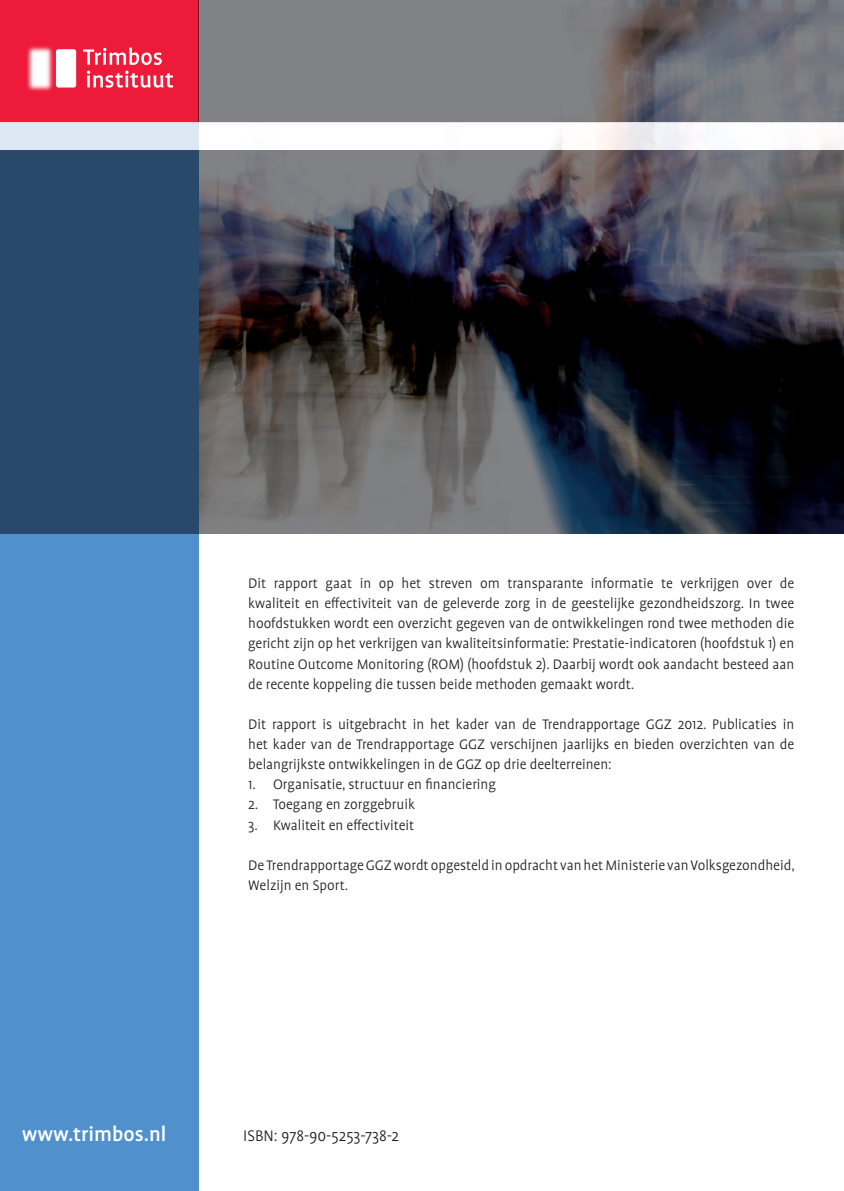
<style>
.page{position:relative;width:844px;height:1191px;background:#fff}
.page>*{position:absolute;margin:0;border:0;box-sizing:border-box;transform-origin:0 0}
.t1{font:500 22.75px "Profile OT";color:#fff}
.t2{font:300 17.5px "Profile OT";color:#231f20}
.t3{font:300 15.75px/20.1px "Profile OT";color:#231f20;text-align:justify}
</style>
<div class="page">
<div style="left:0;top:107px;width:198px;height:1084px;background:#5090cc"></div>
<div style="left:0;top:0;width:198px;height:123px;background:#ed1a3a"></div>
<svg style="left:0;top:150px;width:843px;height:383px"></svg>
<svg style="left:198px;top:0;width:645px;height:122px;fill:#808285"></svg>
<svg style="left:0;top:122px;width:843px;height:28px"></svg>
<svg style="left:86px;top:47px;width:76px;height:18px"></svg>
<svg style="left:87px;top:71px;width:86px;height:17px"></svg>
<img style="left:27px;top:46px;width:59px;height:45px">
<p class="t3" style="left:248px;top:574px;width:547px">Dit rapport gaat in op het streven om transparante informatie te verkrijgen over de kwaliteit en effectiviteit van de geleverde zorg in de geestelijke gezondheidszorg. In twee hoofdstukken wordt een overzicht gegeven van de ontwikkelingen rond twee methoden die gericht zijn op het verkrijgen van kwaliteitsinformatie: Prestatie-indicatoren (hoofdstuk 1) en Routine Outcome Monitoring (ROM) (hoofdstuk 2). Daarbij wordt ook aandacht besteed aan de recente koppeling die tussen beide methoden gemaakt wordt.</p>
<p class="t3" style="left:248px;top:715px;width:547px">Dit rapport is uitgebracht in het kader van de Trendrapportage GGZ 2012. Publicaties in het kader van de Trendrapportage GGZ verschijnen jaarlijks en bieden overzichten van de belangrijkste ontwikkelingen in de GGZ op drie deelterreinen:</p>
<p class="t3" style="left:248px;top:775px;width:249px">1. Organisatie, structuur en financiering</p>
<p class="t3" style="left:248px;top:795px;width:168px">2. Toegang en zorggebruik</p>
<p class="t3" style="left:248px;top:815px;width:167px">3. Kwaliteit en effectiviteit</p>
<p class="t3" style="left:248px;top:856px;width:548px">De Trendrapportage GGZ wordt opgesteld in opdracht van het Ministerie van Volksgezondheid,<br>Welzijn en Sport.</p>
<p class="t1" style="left:22px;top:1122px;width:146px">www.trimbos.nl</p>
<p class="t2" style="left:243px;top:1126px;width:157px">ISBN: 978-90-5253-738-2</p>
</div>
